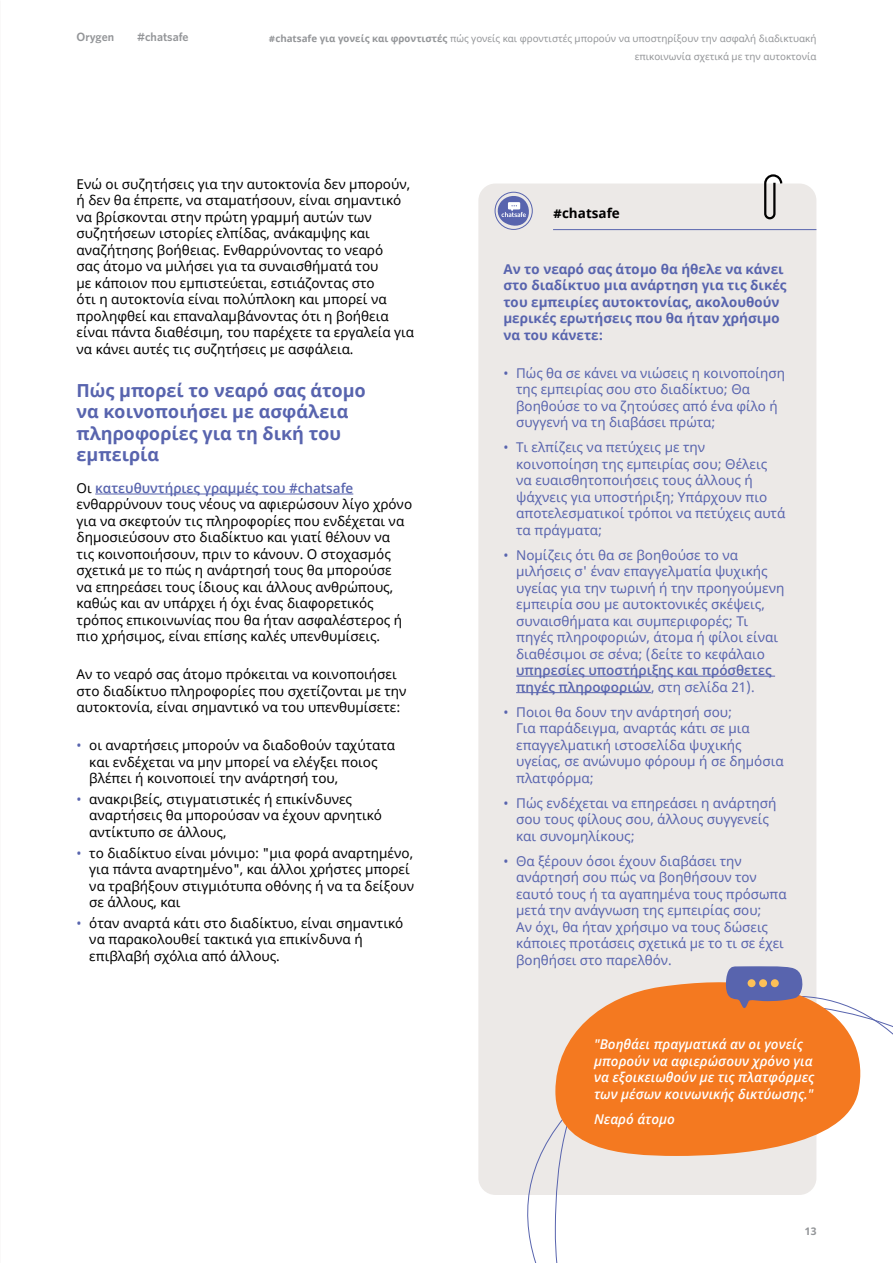
<style>
.page{position:relative;width:893px;height:1263px;background:#fff}
.page>*{position:absolute;margin:0;border:0;box-sizing:border-box;transform-origin:0 0}
.t1{font:700 18px/21.6px "Noto Sans";color:#5864ae}
.t2{font:13.5px/16.5px "Noto Sans";color:#000}
.t3{font:13.5px/16.5px "Noto Sans";color:#5864ae}
.t4{font:700 13.5px/16.5px "Noto Sans";color:#5864ae}
.t5{font:italic 600 13.5px/16.5px "Open Sans";color:#fff}
.t6{font:600 13.5px/16.5px "Open Sans";color:#5864ae}
.t7{font:700 13.5px "Noto Sans";color:#000}
.t8{font:600 12px "Whitney";color:#939598}
.t9{font:700 10.5px "Noto Sans";color:#939598}
.t10{font:9.75px/18px "Noto Sans";color:#939598;text-align:right}
.s1{font-weight:700}
.s2{font-family:"Noto Sans";font-weight:400;color:#000}
.s3{color:#5864ae}
.s4{font-family:"Noto Sans";font-weight:400}
</style>
<div class="page">
<div style="left:478px;top:184px;width:338px;height:1011px;background:#ece9e7;border-radius:17px"></div>
<hr style="left:553px;top:229px;width:263px;height:1px;background:#5864ae">
<div style="left:495px;top:192px;width:37px;height:38px;border:1px solid #5864ae;border-radius:50%"></div>
<svg style="left:496px;top:194px;width:35px;height:33px"></svg>
<hr style="left:516px;top:676px;width:259px;height:1px;background:#5864ae">
<hr style="left:516px;top:692px;width:135px;height:1px;background:#5864ae">
<svg style="left:763px;top:174px;width:20px;height:46px"></svg>
<hr style="left:95px;top:494px;width:258px;height:1px;background:#5864ae">
<svg style="left:555px;top:964px;width:317px;height:192px;fill:#f47920"></svg>
<svg style="left:725px;top:966px;width:78px;height:43px;background:#836f90"></svg>
<div style="left:748px;top:979px;width:7px;height:8px;background:#fdc057;border-radius:50%"></div>
<div style="left:759px;top:979px;width:8px;height:8px;background:#fdc057;border-radius:50%"></div>
<div style="left:771px;top:979px;width:8px;height:8px;background:#fdc057;border-radius:50%"></div>
<p class="t8" style="left:77px;top:29px;width:39px">Orygen</p>
<p class="t8" style="left:137px;top:29px;width:53px">#chatsafe</p>
<p class="t10" style="left:269px;top:30px;width:549px"><span class="s1">#chatsafe για γονείς και φροντιστές</span> πώς γονείς και φροντιστές μπορούν να υποστηρίξουν την ασφαλή διαδικτυακή επικοινωνία σχετικά με την αυτοκτονία</p>
<p class="t2" style="left:77px;top:176px;width:339px">Ενώ οι συζητήσεις για την αυτοκτονία δεν μπορούν, ή δεν θα έπρεπε, να σταματήσουν, είναι σημαντικό να βρίσκονται στην πρώτη γραμμή αυτών των συζητήσεων ιστορίες ελπίδας, ανάκαμψης και αναζήτησης βοήθειας. Ενθαρρύνοντας το νεαρό<br>σας άτομο να μιλήσει για τα συναισθήματά του<br>με κάποιον που εμπιστεύεται, εστιάζοντας στο<br>ότι η αυτοκτονία είναι πολύπλοκη και μπορεί να προληφθεί και επαναλαμβάνοντας ότι η βοήθεια είναι πάντα διαθέσιμη, του παρέχετε τα εργαλεία για να κάνει αυτές τις συζητήσεις με ασφάλεια.</p>
<h1 class="t1" style="left:77px;top:380px;width:291px">Πώς μπορεί το νεαρό σας άτομο να κοινοποιήσει με ασφάλεια πληροφορίες για τη δική του εμπειρία</h1>
<p class="t6" style="left:77px;top:479px;width:278px"><span class="s2">Οι</span> κατευθυντήριες γραμμές του #chatsafe</p>
<p class="t2" style="left:77px;top:497px;width:337px">ενθαρρύνουν τους νέους να αφιερώσουν λίγο χρόνο για να σκεφτούν τις πληροφορίες που ενδέχεται να δημοσιεύσουν στο διαδίκτυο και γιατί θέλουν να<br>τις κοινοποιήσουν, πριν το κάνουν. Ο στοχασμός σχετικά με το πώς η ανάρτησή τους θα μπορούσε<br>να επηρεάσει τους ίδιους και άλλους ανθρώπους, καθώς και αν υπάρχει ή όχι ένας διαφορετικός τρόπος επικοινωνίας που θα ήταν ασφαλέστερος ή πιο χρήσιμος, είναι επίσης καλές υπενθυμίσεις.</p>
<p class="t2" style="left:77px;top:666px;width:331px">Αν το νεαρό σας άτομο πρόκειται να κοινοποιήσει στο διαδίκτυο πληροφορίες που σχετίζονται με την αυτοκτονία, είναι σημαντικό να του υπενθυμίσετε:</p>
<p class="t2" style="left:89px;top:737px;width:307px;text-indent:-13px"><span class="s3">•</span> οι αναρτήσεις μπορούν να διαδοθούν ταχύτατα και ενδέχεται να μην μπορεί να ελέγξει ποιος βλέπει ή κοινοποιεί την ανάρτησή του,</p>
<p class="t2" style="left:89px;top:791px;width:294px;text-indent:-13px"><span class="s3">•</span> ανακριβείς, στιγματιστικές ή επικίνδυνες αναρτήσεις θα μπορούσαν να έχουν αρνητικό αντίκτυπο σε άλλους,</p>
<p class="t2" style="left:89px;top:845px;width:326px;text-indent:-13px"><span class="s3">•</span> το διαδίκτυο είναι μόνιμο: "μια φορά αναρτημένο, για πάντα αναρτημένο", και άλλοι χρήστες μπορεί να τραβήξουν στιγμιότυπα οθόνης ή να τα δείξουν σε άλλους, και</p>
<p class="t2" style="left:89px;top:915px;width:315px;text-indent:-13px"><span class="s3">•</span> όταν αναρτά κάτι στο διαδίκτυο, είναι σημαντικό να παρακολουθεί τακτικά για επικίνδυνα ή επιβλαβή σχόλια από άλλους.</p>
<p class="t7" style="left:553px;top:203px;width:68px">#chatsafe</p>
<p class="t4" style="left:503px;top:261px;width:285px">Αν το νεαρό σας άτομο θα ήθελε να κάνει στο διαδίκτυο μια ανάρτηση για τις δικές του εμπειρίες αυτοκτονίας, ακολουθούν μερικές ερωτήσεις που θα ήταν χρήσιμο να του κάνετε:</p>
<p class="t3" style="left:516px;top:365px;width:270px;text-indent:-13px">• Πώς θα σε κάνει να νιώσεις η κοινοποίηση της εμπειρίας σου στο διαδίκτυο; Θα βοηθούσε το να ζητούσες από ένα φίλο ή συγγενή να τη διαβάσει πρώτα;</p>
<p class="t3" style="left:516px;top:439px;width:271px;text-indent:-13px">• Τι ελπίζεις να πετύχεις με την κοινοποίηση της εμπειρίας σου; Θέλεις να ευαισθητοποιήσεις τους άλλους ή ψάχνεις για υποστήριξη; Υπάρχουν πιο αποτελεσματικοί τρόποι να πετύχεις αυτά τα πράγματα;</p>
<p class="t3" style="left:516px;top:547px;width:270px;text-indent:-13px">• Νομίζεις ότι θα σε βοηθούσε το να μιλήσεις σ' έναν επαγγελματία ψυχικής υγείας για την τωρινή ή την προηγούμενη εμπειρία σου με αυτοκτονικές σκέψεις, συναισθήματα και συμπεριφορές; Τι πηγές πληροφοριών, άτομα ή φίλοι είναι διαθέσιμοι σε σένα; (δείτε το κεφάλαιο</p>
<p class="t6" style="left:516px;top:662px;width:257px">υπηρεσίες υποστήριξης και πρόσθετες πηγές πληροφοριών<span class="s4">, στη σελίδα 21).</span></p>
<p class="t3" style="left:516px;top:704px;width:269px;text-indent:-13px">• Ποιοι θα δουν την ανάρτησή σου;<br>Για παράδειγμα, αναρτάς κάτι σε μια επαγγελματική ιστοσελίδα ψυχικής υγείας, σε ανώνυμο φόρουμ ή σε δημόσια πλατφόρμα;</p>
<p class="t3" style="left:516px;top:795px;width:262px;text-indent:-13px">• Πώς ενδέχεται να επηρεάσει η ανάρτησή σου τους φίλους σου, άλλους συγγενείς και συνομηλίκους;</p>
<p class="t3" style="left:516px;top:853px;width:272px;text-indent:-13px">• Θα ξέρουν όσοι έχουν διαβάσει την ανάρτησή σου πώς να βοηθήσουν τον εαυτό τους ή τα αγαπημένα τους πρόσωπα μετά την ανάγνωση της εμπειρίας σου;<br>Αν όχι, θα ήταν χρήσιμο να τους δώσεις κάποιες προτάσεις σχετικά με το τι σε έχει βοηθήσει στο παρελθόν.</p>
<p class="t5" style="left:594px;top:1036px;width:222px">"Βοηθάει πραγματικά αν οι γονείς μπορούν να αφιερώσουν χρόνο για να εξοικειωθούν με τις πλατφόρμες των μέσων κοινωνικής δικτύωσης."</p>
<p class="t5" style="left:594px;top:1110px;width:82px">Νεαρό άτομο</p>
<p class="t9" style="left:805px;top:1224px;width:13px">13</p>
</div>
